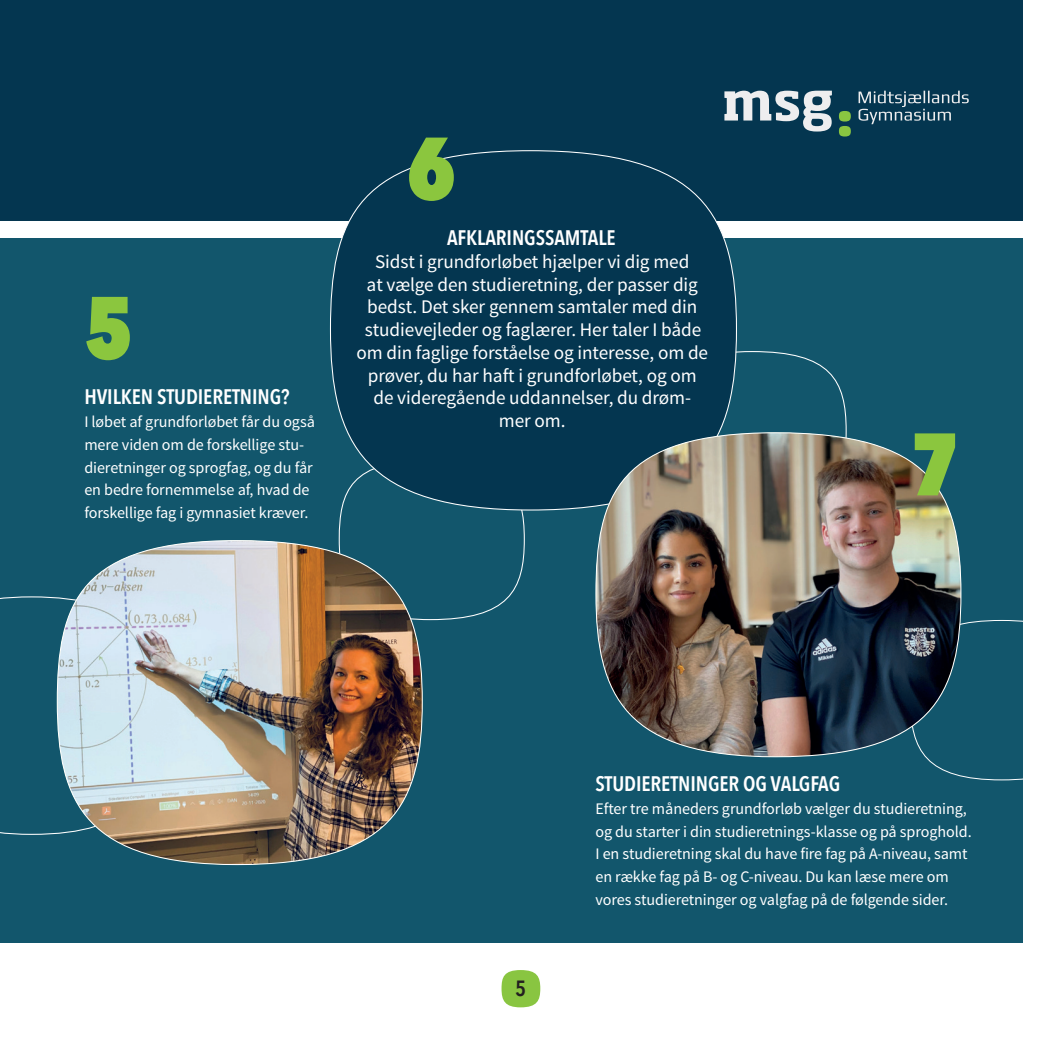
<style>
.page{position:relative;width:1042px;height:1042px;background:#fff}
.page>*{position:absolute;margin:0;border:0;box-sizing:border-box;transform-origin:0 0}
.t1{font:800 87.5px "Avenir Next Condensed";color:#8bc63e}
.t2{font:600 22.05px "Avenir Next Condensed";color:#231f20}
.t3{font:600 21px "Avenir Next Condensed";letter-spacing:-.005em;color:#fff}
.t4{font:19.25px/22.8px "Source Sans Pro";letter-spacing:-.005em;color:#fff;text-align:center}
.t5{font:16.1px/22.8px "Source Sans Pro";letter-spacing:-.005em;color:#fff}
</style>
<div class="page">
<div style="left:0;top:0;width:1022px;height:221px;background:#043650"></div>
<div style="left:0;top:238px;width:1022px;height:705px;background:#12566c"></div>
<svg style="left:858px;top:91px;width:111px;height:33px"></svg>
<svg style="left:724px;top:91px;width:108px;height:41px"></svg>
<div style="left:839px;top:126px;width:12px;height:10px;background:#89c541;border-radius:50%"></div>
<div style="left:839px;top:111px;width:12px;height:11px;background:#89c541;border-radius:50%"></div>
<svg style="left:0;top:596px;width:57px;height:239px"></svg>
<svg style="left:925px;top:620px;width:98px;height:160px"></svg>
<div style="left:330px;top:151px;width:406px;height:359px;background:#043650;border-radius:50%"></div>
<img style="left:57px;top:540px;width:365px;height:324px">
<img style="left:596px;top:433px;width:365px;height:324px">
<div style="left:501px;top:970px;width:39px;height:37px;background:#89c541;border-radius:50%"></div>
<h1 class="t1" style="left:84px;top:273px;width:50px">5</h1>
<h3 class="t3" style="left:84px;top:379px;width:207px">HVILKEN STUDIERETNING?</h3>
<p class="t5" style="left:84px;top:411px;width:232px">I løbet af grundforløbet får du også mere viden om de forskellige stu&shy;dieretninger og sprogfag, og du får en bedre fornemmelse af, hvad de forskellige fag i gymnasiet kræver.</p>
<h1 class="t1" style="left:407px;top:114px;width:51px">6</h1>
<h3 class="t3" style="left:447px;top:220px;width:170px">AFKLARINGSSAMTALE</h3>
<p class="t4" style="left:356px;top:250px;width:353px">Sidst i grundforløbet hjælper vi dig med<br>at vælge den studieretning, der passer dig bedst. Det sker gennem samtaler med din studievejleder og faglærer. Her taler I både om din faglige forståelse og interesse, om de prøver, du har haft i grundforløbet, og om de videregående uddannelser, du drøm&shy;mer om.</p>
<h1 class="t1" style="left:911px;top:410px;width:50px">7</h1>
<h2 class="t2" style="left:515px;top:969px;width:13px">5</h2>
<h3 class="t3" style="left:595px;top:766px;width:246px">STUDIERETNINGER OG VALGFAG</h3>
<p class="t5" style="left:595px;top:797px;width:378px">Efter tre måneders grundforløb vælger du studieretning, og du starter i din studieretnings-klasse og på sproghold.<br>I en studieretning skal du have fire fag på A-niveau, samt en række fag på B- og C-niveau. Du kan læse mere om vores studieretninger og valgfag på de følgende sider.</p>
</div>
